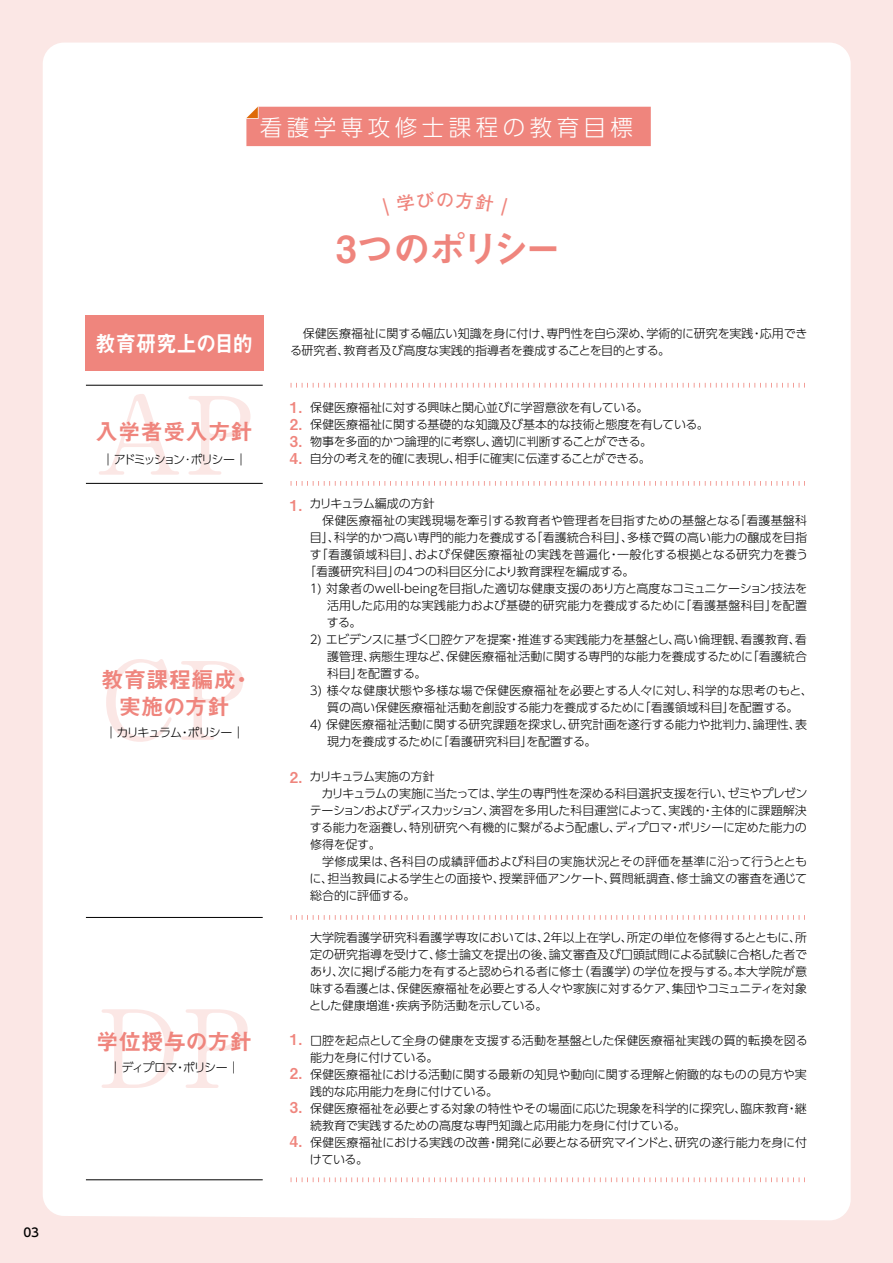
<style>
.page{position:relative;width:893px;height:1263px;background:#fbe7e5}
.page>*{position:absolute;margin:0;border:0;box-sizing:border-box;transform-origin:0 0}
.t1{font:37.5px "Midashi Go Pr 6 MB31";letter-spacing:-.09em;color:#ef857d}
.t2{font:22.5px/26.7px "Midashi Go Pr 6 MB31";color:#ef857d;text-align:center}
.t3{font:300 22.5px "UD Shin Go Pro";letter-spacing:.2em;color:#fff}
.t4{font:22.5px "Midashi Go Pr 6 MB31";color:#fff;scale:.9 1}
.t5{font:700 18px "Futo Go B101 Pr 6";color:#ef857d}
.t6{font:15px/17px "Midashi Go Pr 6 MB31";color:#ef857d;text-align:justify}
.t7{font:300 12px/17px "UD Shin Go Pro";letter-spacing:-.01em;color:#000}
.t8{font:300 12px "UD Shin Go Pro";letter-spacing:.03em;color:#000}
.t9{font:300 12px "UD Shin Go Pro";letter-spacing:.015em;color:#000}
.t10{font:300 12px "UD Shin Go Pro";letter-spacing:-.145em;color:#000}
.t11{font:300 12px "UD Shin Go Pro";letter-spacing:-.1em;color:#000}
.t12{font:300 12px "UD Shin Go Pro";letter-spacing:-.095em;color:#000}
.t13{font:300 12px "UD Shin Go Pro";letter-spacing:-.045em;color:#000}
.t14{font:500 12px "UD Shin M Go Pro";color:#000}
</style>
<div class="page">
<div style="left:43px;top:43px;width:808px;height:1177px;background:#fff"></div>
<div style="left:245px;top:105px;width:406px;height:41px;background:#ef857d"></div>
<svg style="left:291px;top:383px;width:516px;height:5px;background:#fceeed"></svg>
<hr style="left:86px;top:385px;width:177px;height:1px;background:#000">
<svg style="left:291px;top:481px;width:516px;height:5px;background:#fceeed"></svg>
<svg style="left:291px;top:1177px;width:516px;height:5px;background:#fceeed"></svg>
<svg style="left:291px;top:915px;width:516px;height:5px;background:#fceeed"></svg>
<svg style="left:106px;top:659px;width:66px;height:83px"></svg>
<svg style="left:181px;top:661px;width:62px;height:79px"></svg>
<svg style="left:102px;top:1009px;width:72px;height:79px"></svg>
<svg style="left:186px;top:1009px;width:62px;height:79px"></svg>
<hr style="left:86px;top:1179px;width:177px;height:1px;background:#000">
<hr style="left:86px;top:917px;width:177px;height:1px;background:#000">
<hr style="left:86px;top:483px;width:177px;height:1px;background:#000">
<svg style="left:99px;top:394px;width:80px;height:81px"></svg>
<svg style="left:189px;top:396px;width:62px;height:79px"></svg>
<div style="left:85px;top:315px;width:179px;height:56px;background:#ef857d"></div>
<svg style="left:383px;top:198px;width:6px;height:18px"></svg>
<svg style="left:396px;top:191px;width:39px;height:21px"></svg>
<svg style="left:456px;top:191px;width:38px;height:21px"></svg>
<svg style="left:501px;top:198px;width:7px;height:18px"></svg>
<p class="t14" style="left:23px;top:1223px;width:17px">03</p>
<h2 class="t3" style="left:260px;top:109px;width:375px">看護学専攻修士課程の教育目標</h2>
<h3 class="t5" style="left:436px;top:185px;width:20px">の</h3>
<h1 class="t1" style="left:336px;top:219px;width:228px">3つのポリシー</h1>
<p class="t7" style="left:291px;top:325px;width:518px">　保健医療福祉に関する幅広い知識を身に付け、専門性を自ら深め、学術的に研究を実践・応用でき</p>
<h2 class="t4" style="left:96px;top:326px;width:177px">教育研究上の目的</h2>
<p class="t7" style="left:290px;top:342px;width:381px">る研究者、教育者及び高度な実践的指導者を養成することを目的とする。</p>
<h2 class="t2" style="left:96px;top:418px;width:159px">入学者受入方針</h2>
<p class="t10" style="left:102px;top:449px;width:147px">｜アドミッション･ポリシー｜</p>
<h2 class="t2" style="left:101px;top:665px;width:153px">教育課程編成・実施の方針</h2>
<p class="t11" style="left:105px;top:723px;width:141px">｜カリキュラム・ポリシー｜</p>
<h2 class="t2" style="left:96px;top:1027px;width:158px">学位授与の方針</h2>
<p class="t12" style="left:110px;top:1057px;width:132px">｜ディプロマ・ポリシー｜</p>
<p class="t6" style="left:290px;top:398px;width:14px">1.<br>2.<br>3.<br>4.</p>
<p class="t7" style="left:310px;top:398px;width:401px">保健医療福祉に対する興味と関心並びに学習意欲を有している。<br>保健医療福祉に関する基礎的な知識及び基本的な技術と態度を有している。物事を多面的かつ論理的に考察し、適切に判断することができる。<br>自分の考えを的確に表現し、相手に確実に伝達することができる。</p>
<p class="t6" style="left:290px;top:496px;width:14px">1.</p>
<p class="t6" style="left:290px;top:768px;width:14px">2.</p>
<p class="t13" style="left:309px;top:494px;width:127px">カリキュラム編成の方針</p>
<p class="t9" style="left:310px;top:511px;width:499px">　保健医療福祉の実践現場を牽引する教育者や管理者を目指すための基盤となる「看護基盤科</p>
<p class="t7" style="left:310px;top:529px;width:499px">目」、科学的かつ高い専門的能力を養成する「看護統合科目」、多様で質の高い能力の醸成を目指</p>
<p class="t8" style="left:310px;top:545px;width:500px">す「看護領域科目」、および保健医療福祉の実践を普遍化・一般化する根拠となる研究力を養う</p>
<p class="t7" style="left:304px;top:563px;width:332px">「看護研究科目」の４つの科目区分により教育課程を編成する。</p>
<p class="t7" style="left:327px;top:580px;width:482px;text-align:justify;text-indent:-19px">１) 対象者のwell-beingを目指した適切な健康支援のあり方と高度なコミュニケーション技法を活用した応用的な実践能力および基礎的研究能力を養成するために「看護基盤科目」を配置する。</p>
<p class="t7" style="left:327px;top:631px;width:481px;text-align:justify;text-indent:-19px">２) エビデンスに基づく口腔ケアを提案・推進する実践能力を基盤とし、高い倫理観、看護教育、看護管理、病態生理など、保健医療福祉活動に関する専門的な能力を養成するために「看護統合科目」を配置する。</p>
<p class="t7" style="left:308px;top:682px;width:507px;text-align:center">３) 様々な健康状態や多様な場で保健医療福祉を必要とする人々に対し、科学的な思考のもと、質の高い保健医療福祉活動を創設する能力を養成するために「看護領域科目」を配置する。</p>
<p class="t7" style="left:327px;top:716px;width:481px;text-indent:-19px">４) 保健医療福祉活動に関する研究課題を探求し、研究計画を遂行する能力や批判力、論理性、表現力を養成するために「看護研究科目」を配置する。</p>
<p class="t7" style="left:309px;top:767px;width:499px">カリキュラム実施の方針<br>　カリキュラムの実施に当たっては、学生の専門性を深める科目選択支援を行い、ゼミやプレゼンテーションおよびディスカッション、演習を多用した科目運営によって、実践的・主体的に課題解決する能力を涵養し、特別研究へ有機的に繋がるよう配慮し、ディプロマ・ポリシーに定めた能力の修得を促す。　<br>　学修成果は、各科目の成績評価および科目の実施状況とその評価を基準に沿って行うとともに、担当教員による学生との面接や、授業評価アンケート、質問紙調査、修士論文の審査を通じて総合的に評価する。</p>
<p class="t6" style="left:290px;top:1030px;width:14px">1.</p>
<p class="t6" style="left:290px;top:1064px;width:14px">2.</p>
<p class="t6" style="left:290px;top:1098px;width:14px">3.</p>
<p class="t6" style="left:290px;top:1132px;width:14px">4.</p>
<p class="t7" style="left:309px;top:929px;width:499px;text-align:justify">大学院看護学研究科看護学専攻においては、２年以上在学し、所定の単位を修得するとともに、所定の研究指導を受けて、修士論文を提出の後、論文審査及び口頭試問による試験に合格した者であり、次に掲げる能力を有すると認められる者に修士（看護学）の学位を授与する。本大学院が意味する看護とは、保健医療福祉を必要とする人々や家族に対するケア、集団やコミュニティを対象とした健康増進・疾病予防活動を示している。</p>
<p class="t7" style="left:310px;top:1031px;width:499px">口腔を起点として全身の健康を支援する活動を基盤とした保健医療福祉実践の質的転換を図る能力を身に付けている。<br>保健医療福祉における活動に関する最新の知見や動向に関する理解と俯瞰的なものの見方や実践的な応用能力を身に付けている。<br>保健医療福祉を必要とする対象の特性やその場面に応じた現象を科学的に探究し、臨床教育・継続教育で実践するための高度な専門知識と応用能力を身に付けている。<br>保健医療福祉における実践の改善・開発に必要となる研究マインドと、研究の遂行能力を身に付けている。</p>
</div>
